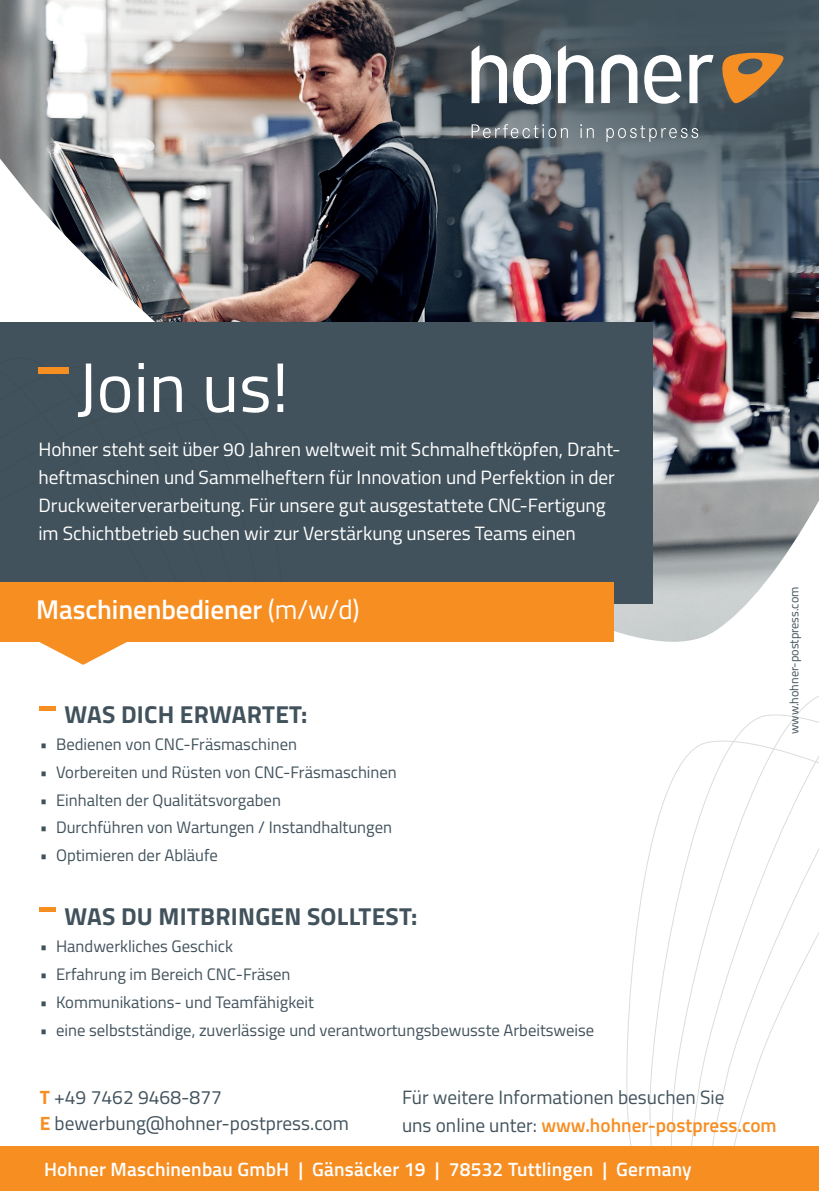
<style>
.page{position:relative;width:819px;height:1191px;background:#fff}
.page>*{position:absolute;margin:0;border:0;box-sizing:border-box;transform-origin:0 0}
.t1{font:70px "Titillium Web";color:#fff}
.t2{font:600 27.12px "Titillium Web";letter-spacing:-.005em;color:#fff}
.t3{font:700 24.5px "Titillium Web";letter-spacing:.01em;color:#41525c}
.t4{font:19.25px/28px "Titillium Web";letter-spacing:-.005em;color:#fff}
.t5{font:19.25px/28px "Titillium Web";color:#41525c}
.t6{font:600 19.25px "Titillium Web";letter-spacing:.01em;color:#fff}
.t7{font:16.62px "Titillium Web";color:#41525c}
.t8{font:12.25px "Titillium Web";color:#41525c}
.s1{font-weight:400}
.s2{font-weight:700;color:#f68e22}
.s3{font-weight:600;color:#f68e22}
</style>
<div class="page">
<svg style="left:626px;top:869px;width:20px;height:277px"></svg>
<svg style="left:646px;top:787px;width:23px;height:359px"></svg>
<svg style="left:689px;top:696px;width:130px;height:450px"></svg>
<div style="left:0;top:1146px;width:819px;height:45px;background:#f68e22"></div>
<hr style="left:40px;top:706px;width:16px;height:4px;background:#f68e22">
<hr style="left:40px;top:907px;width:16px;height:4px;background:#f68e22">
<img style="left:0;top:0;width:819px;height:642px">
<div style="left:0;top:322px;width:652px;height:282px;background:#41525c"></div>
<svg style="left:39px;top:642px;width:88px;height:23px"></svg>
<div style="left:0;top:582px;width:613px;height:60px;background:#f68e22"></div>
<div style="left:38px;top:367px;width:31px;height:7px;background:#f68e22"></div>
<img style="left:314px;top:0;width:505px;height:328px">
<svg style="left:722px;top:53px;width:61px;height:50px;background:#a7733b"></svg>
<svg style="left:471px;top:124px;width:97px;height:14px"></svg>
<svg style="left:580px;top:124px;width:13px;height:14px"></svg>
<svg style="left:606px;top:126px;width:92px;height:16px"></svg>
<svg style="left:644px;top:55px;width:37px;height:49px"></svg>
<svg style="left:601px;top:55px;width:36px;height:48px"></svg>
<svg style="left:471px;top:45px;width:36px;height:58px"></svg>
<svg style="left:513px;top:55px;width:37px;height:49px"></svg>
<svg style="left:558px;top:45px;width:35px;height:58px"></svg>
<svg style="left:689px;top:55px;width:24px;height:48px"></svg>
<h1 class="t1" style="left:77px;top:336px;width:214px">Join us!</h1>
<p class="t4" style="left:38px;top:435px;width:583px">Hohner steht seit über 90 Jahren weltweit mit Schmalheftköpfen, Draht&shy;heftmaschinen und Sammelheftern für Innovation und Perfektion in der Druckweiterverarbeitung. Für unsere gut ausgestattete CNC-Fertigung im Schichtbetrieb suchen wir zur Verstärkung unseres Teams einen</p>
<h2 class="t2" style="left:36px;top:589px;width:325px">Maschinenbediener <span class="s1">(m/w/d)</span></h2>
<p class="t8" style="left:785px;top:734px;width:149px;rotate:-90deg">www.hohner-postpress.com</p>
<h3 class="t3" style="left:65px;top:695px;width:244px">WAS DICH ERWARTET:</h3>
<p class="t7" style="left:40px;top:732px;width:259px">• Bedienen von CNC-Fräsmaschinen</p>
<p class="t7" style="left:40px;top:760px;width:358px">• Vorbereiten und Rüsten von CNC-Fräsmaschinen</p>
<p class="t7" style="left:40px;top:787px;width:243px">• Einhalten der Qualitätsvorgaben</p>
<p class="t7" style="left:40px;top:815px;width:354px">• Durchführen von Wartungen / Instandhaltungen</p>
<p class="t7" style="left:40px;top:843px;width:180px">• Optimieren der Abläufe</p>
<h3 class="t3" style="left:65px;top:897px;width:354px">WAS DU MITBRINGEN SOLLTEST:</h3>
<p class="t7" style="left:40px;top:934px;width:195px">• Handwerkliches Geschick</p>
<p class="t7" style="left:40px;top:962px;width:252px">• Erfahrung im Bereich CNC-Fräsen</p>
<p class="t7" style="left:40px;top:989px;width:276px">• Kommunikations- und Teamfähigkeit</p>
<p class="t7" style="left:40px;top:1017px;width:556px">• eine selbstständige, zuverlässige und verantwortungsbewusste Arbeitsweise</p>
<p class="t5" style="left:40px;top:1082px;width:311px;line-height:26.2px"><span class="s2">T</span> +49 7462 9468-877<br><span class="s2">E</span> bewerbung@hohner-postpress.com</p>
<p class="t5" style="left:402px;top:1082px;width:376px">Für weitere Informationen besuchen Sie<br>uns online unter: <span class="s3">www.hohner-postpress.com</span></p>
<p class="t6" style="left:44px;top:1154px;width:649px">Hohner Maschinenbau GmbH | Gänsäcker 19 | 78532 Tuttlingen | Germany</p>
</div>
